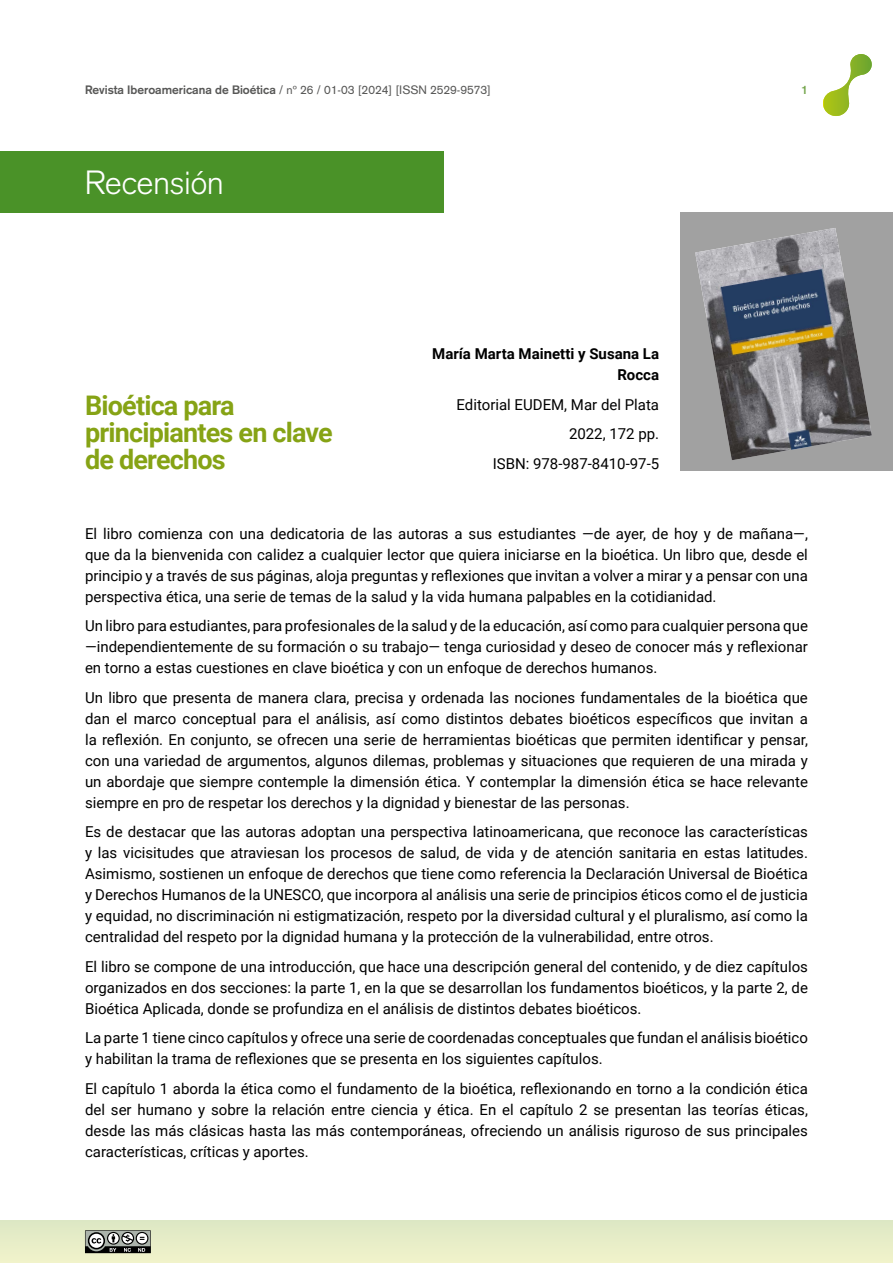
<style>
.page{position:relative;width:893px;height:1263px;background:#fff}
.page>*{position:absolute;margin:0;border:0;box-sizing:border-box;transform-origin:0 0}
.t1{font:300 33px "Akzidenz Grotesk";color:#fff}
.t2{font:700 27px/27px "Roboto";letter-spacing:-.03em;color:#86a315}
.t3{font:15px/21px "Roboto";color:#000;text-align:justify}
.t4{font:700 15px/21.6px "Roboto";color:#000;text-align:right}
.t5{font:12px "Akzidenz Grotesk";color:#575756}
.t6{font:700 12px "Akzidenz Grotesk";color:#74a54c}
.s1{font-weight:700}
</style>
<div class="page">
<div style="left:0;top:1220px;width:893px;height:43px;background:#e7edc8"></div>
<svg style="left:823px;top:54px;width:49px;height:62px"></svg>
<div style="left:680px;top:213px;width:213px;height:258px;background:#a1a1a1"></div>
<div style="left:0;top:151px;width:444px;height:62px;background:#4a9228"></div>
<img style="left:695px;top:228px;width:177px;height:232px">
<svg style="left:85px;top:1230px;width:66px;height:23px;background:#737573"></svg>
<p class="t5" style="left:85px;top:83px;width:407px"><span class="s1">Revista Iberoamericana de Bioética</span> / nº 26 / 01-03 [2024] [ISSN 2529-9573]</p>
<p class="t6" style="left:801px;top:83px;width:8px">1</p>
<h1 class="t1" style="left:85px;top:163px;width:140px">Recensión</h1>
<h2 class="t2" style="left:85px;top:391px;width:249px">Bioética para principiantes en clave de derechos</h2>
<p class="t4" style="left:432px;top:342px;width:228px">María Marta Mainetti y Susana La<br>Rocca</p>
<p class="t3" style="left:457px;top:389px;width:204px;line-height:29.5px;text-align:right">Editorial EUDEM, Mar del Plata<br>2022, 172 pp.<br>ISBN: 978-987-8410-97-5</p>
<p class="t3" style="left:85px;top:522px;width:724px">El libro comienza con una dedicatoria de las autoras a sus estudiantes —de ayer, de hoy y de mañana—, que da la bienvenida con calidez a cualquier lector que quiera iniciarse en la bioética. Un libro que, desde el principio y a través de sus páginas, aloja preguntas y reflexiones que invitan a volver a mirar y a pensar con una perspectiva ética, una serie de temas de la salud y la vida humana palpables en la cotidianidad.</p>
<p class="t3" style="left:85px;top:615px;width:724px">Un libro para estudiantes, para profesionales de la salud y de la educación, así como para cualquier persona que —independientemente de su formación o su trabajo— tenga curiosidad y deseo de conocer más y reflexionar en torno a estas cuestiones en clave bioética y con un enfoque de derechos humanos.</p>
<p class="t3" style="left:85px;top:686px;width:724px">Un libro que presenta de manera clara, precisa y ordenada las nociones fundamentales de la bioética que dan el marco conceptual para el análisis, así como distintos debates bioéticos específicos que invitan a la reflexión. En conjunto, se ofrecen una serie de herramientas bioéticas que permiten identificar y pensar, con una variedad de argumentos, algunos dilemas, problemas y situaciones que requieren de una mirada y un abordaje que siempre contemple la dimensión ética. Y contemplar la dimensión ética se hace relevante siempre en pro de respetar los derechos y la dignidad y bienestar de las personas.</p>
<p class="t3" style="left:85px;top:821px;width:724px">Es de destacar que las autoras adoptan una perspectiva latinoamericana, que reconoce las características y las vicisitudes que atraviesan los procesos de salud, de vida y de atención sanitaria en estas latitudes.<br>Asimismo, sostienen un enfoque de derechos que tiene como referencia la Declaración Universal de Bioética y Derechos Humanos de la UNESCO, que incorpora al análisis una serie de principios éticos como el de justicia y equidad, no discriminación ni estigmatización, respeto por la diversidad cultural y el pluralismo, así como la centralidad del respeto por la dignidad humana y la protección de la vulnerabilidad, entre otros.</p>
<p class="t3" style="left:85px;top:955px;width:724px">El libro se compone de una introducción, que hace una descripción general del contenido, y de diez capítulos organizados en dos secciones: la parte 1, en la que se desarrollan los fundamentos bioéticos, y la parte 2, de Bioética Aplicada, donde se profundiza en el análisis de distintos debates bioéticos.</p>
<p class="t3" style="left:85px;top:1027px;width:724px">La parte 1 tiene cinco capítulos y ofrece una serie de coordenadas conceptuales que fundan el análisis bioético y habilitan la trama de reflexiones que se presenta en los siguientes capítulos.</p>
<p class="t3" style="left:85px;top:1077px;width:724px">El capítulo 1 aborda la ética como el fundamento de la bioética, reflexionando en torno a la condición ética del ser humano y sobre la relación entre ciencia y ética. En el capítulo 2 se presentan las teorías éticas, desde las más clásicas hasta las más contemporáneas, ofreciendo un análisis riguroso de sus principales características, críticas y aportes.</p>
</div>
